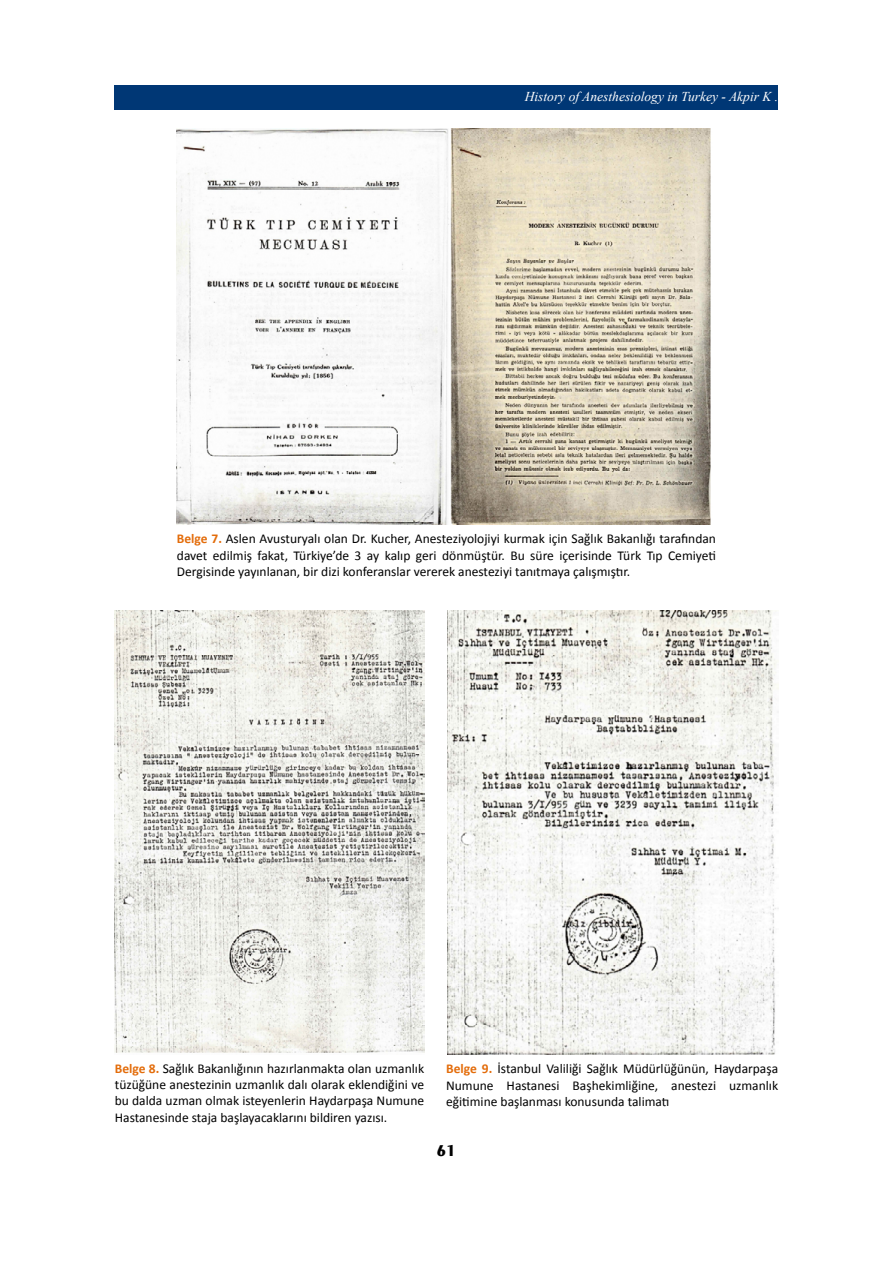
<style>
.page{position:relative;width:893px;height:1263px;background:#fff}
.page>*{position:absolute;margin:0;border:0;box-sizing:border-box;transform-origin:0 0}
.t1{font:700 16.5px "Exotic 350 BT";color:#000}
.t2{font:13.5px/16.2px "Calibri";color:#000;text-align:justify}
.t3{font:italic 13.5px "Times New Roman";color:#fff}
.s1{font-weight:700;color:#e36c0a}
</style>
<div class="page">
<div style="left:115px;top:85px;width:663px;height:24px;background:#003775"></div>
<img style="left:177px;top:129px;width:534px;height:396px">
<img style="left:114px;top:610px;width:310px;height:443px">
<img style="left:447px;top:610px;width:331px;height:444px">
<p class="t3" style="left:525px;top:87px;width:255px">History of Anesthesiology in Turkey - Akpir K .</p>
<p class="t2" style="left:177px;top:531px;width:541px"><span class="s1">Belge 7.</span> Aslen Avusturyalı olan Dr. Kucher, Anesteziyolojiyi kurmak için Sağlık Bakanlığı tarafından davet edilmiş fakat, Türkiye’de 3 ay kalıp geri dönmüştür. Bu süre içerisinde Türk Tıp Cemiyeti Dergisinde yayınlanan, bir dizi konferanslar vererek anesteziyi tanıtmaya çalışmıştır.</p>
<p class="t2" style="left:115px;top:1060px;width:311px"><span class="s1">Belge 8.</span> Sağlık Bakanlığının hazırlanmakta olan uzmanlık tüzüğüne anestezinin uzmanlık dalı olarak eklendiğini ve bu dalda uzman olmak isteyenlerin Haydarpaşa Numune Hastanesinde staja başlayacaklarını bildiren yazısı.</p>
<p class="t2" style="left:446px;top:1061px;width:333px"><span class="s1">Belge 9.</span> İstanbul Valiliği Sağlık Müdürlüğünün, Haydarpaşa Numune Hastanesi Başhekimliğine, anestezi uzmanlık eğitimine başlanması konusunda talimatı</p>
<p class="t1" style="left:437px;top:1141px;width:21px">61</p>
</div>
